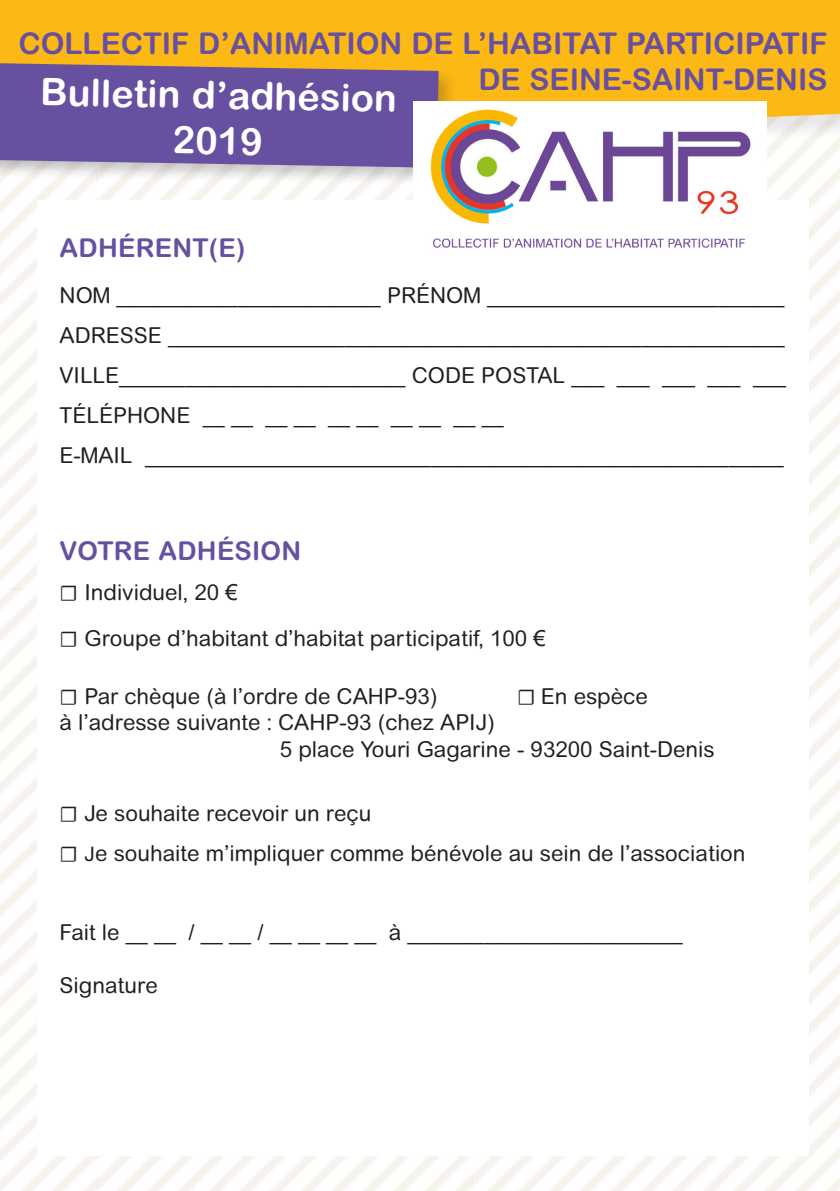
<style>
.page{position:relative;width:840px;height:1191px;background:#fff}
.page>*{position:absolute;margin:0;border:0;box-sizing:border-box;transform-origin:0 0}
.t1{font:700 38px "Arial Rounded MT";color:#fff}
.t2{font:700 30px "Arial Rounded MT";color:#6850a1}
.t3{font:700 26px "Arial Rounded MT";letter-spacing:.01em;color:#6850a1}
.t4{font:22px "Arial Rounded MT";color:#231f20}
.s1{font-family:"Minion Pro"}
.s2{font-family:"Arial"}
.s3{font-size:20px}
</style>
<div class="page">
<div style="left:0;top:0;width:839px;height:149px;background:#fcb814"></div>
<div style="left:0;top:60px;width:457px;height:126px;background:#231f20;opacity:.23"></div>
<svg style="left:0;top:63px;width:438px;height:105px;background:#72599c"></svg>
<img style="left:413px;top:101px;width:352px;height:149px">
<p class="t2" style="left:18px;top:26px;width:810px">COLLECTIF D’ANIMATION DE L’HABITAT PARTICIPATIF</p>
<p class="t2" style="left:478px;top:62px;width:350px">DE SEINE-SAINT-DENIS</p>
<p class="t1" style="left:41px;top:70px;width:358px;rotate:1deg">Bulletin d’adhésion</p>
<p class="t1" style="left:173px;top:117px;width:92px;rotate:1deg">2019</p>
<p class="t3" style="left:60px;top:232px;width:187px">ADHÉRENT(E)</p>
<p class="t4" style="left:60px;top:282px;width:725px">NOM ________________________ PRÉNOM ___________________________</p>
<p class="t4" style="left:60px;top:322px;width:726px">ADRESSE ________________________________________________________</p>
<p class="t4" style="left:60px;top:362px;width:727px">VILLE__________________________ CODE POSTAL ___ ___ ___ ___ ___</p>
<p class="t4" style="left:60px;top:402px;width:445px">TÉLÉPHONE __ __ __ __ __ __ __ __ __ __</p>
<p class="t4" style="left:60px;top:442px;width:725px">E-MAIL __________________________________________________________</p>
<p class="t3" style="left:60px;top:536px;width:243px">VOTRE ADHÉSION</p>
<p class="t4" style="left:60px;top:579px;width:179px"><span class="s1">☐</span> Individuel, 20 <span class="s2">€</span></p>
<p class="t4" style="left:60px;top:625px;width:487px"><span class="s1">☐</span> Groupe d’habitant d’habitat participatif, 100 <span class="s2">€</span></p>
<p class="t4" style="left:60px;top:683px;width:379px"><span class="s1">☐</span> Par chèque (à l’ordre de CAHP-93)</p>
<p class="t4" style="left:517px;top:683px;width:132px"><span class="s1">☐</span> En espèce</p>
<p class="t4" style="left:60px;top:709px;width:436px">à l’adresse suivante : CAHP-93 (chez APIJ)</p>
<p class="t4" style="left:280px;top:736px;width:436px">5 place Youri Gagarine - 93200 Saint-Denis</p>
<p class="t4" style="left:60px;top:800px;width:313px"><span class="s1">☐</span> Je souhaite recevoir un reçu</p>
<p class="t4" style="left:60px;top:840px;width:687px"><span class="s1">☐</span> <span class="s3">J</span>e souhaite m’impliquer comme bénévole au sein de l’association</p>
<p class="t4" style="left:60px;top:919px;width:624px">Fait le __ __ / __ __ / __ __ __ __ à _________________________</p>
<p class="t4" style="left:60px;top:972px;width:100px">Signature</p>
</div>
